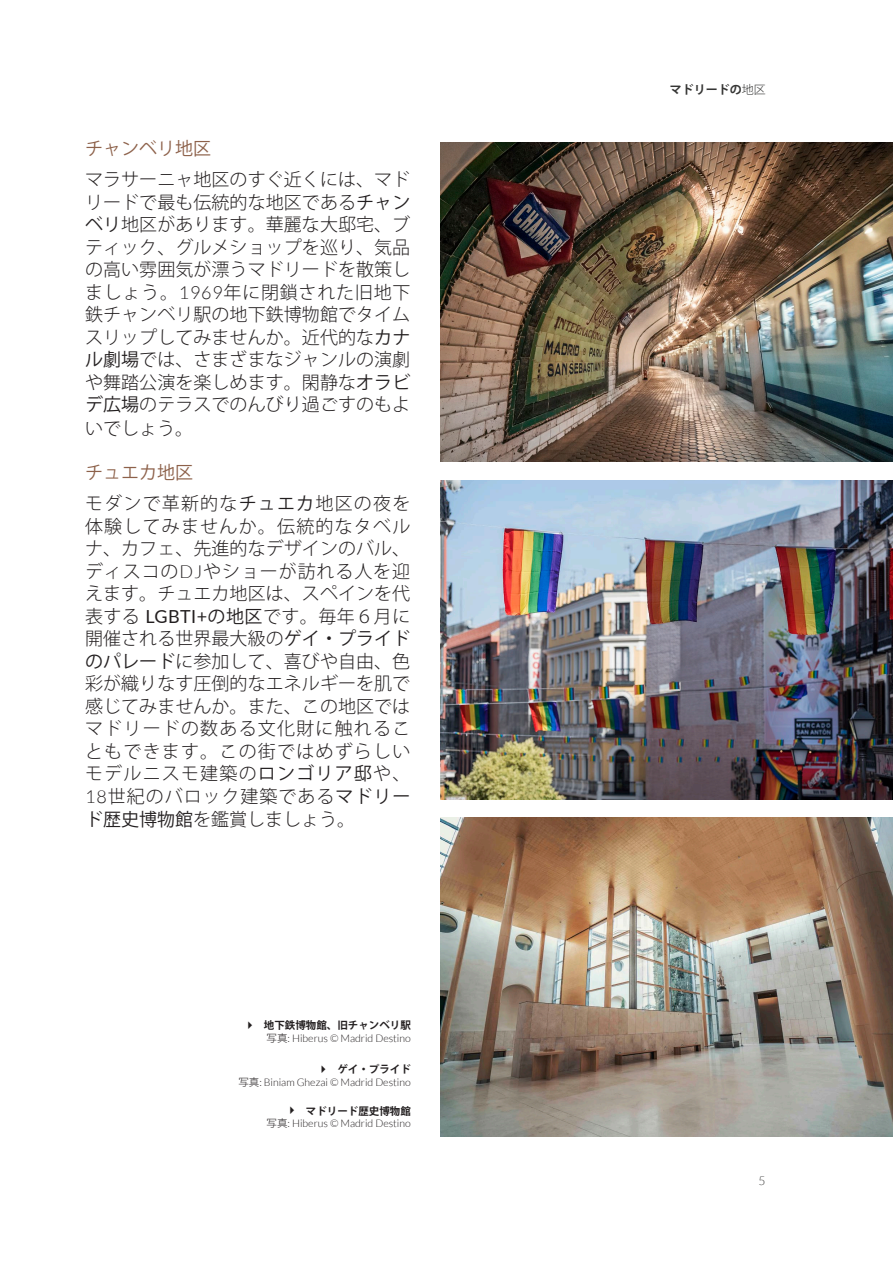
<style>
.page{position:relative;width:893px;height:1263px;background:#fff}
.page>*{position:absolute;margin:0;border:0;box-sizing:border-box;transform-origin:0 0}
.Body{font:300 18px/22.5px "Koz Go Pro";letter-spacing:.005em;color:#231f20;text-align:justify}
.t1{font:18px "Koz Go Pro";color:#8d614a}
.t2{font:700 12px "Koz Go Pro";color:#353534}
.t3{font:300 12px "Lato";color:#353534}
.PIE_ARRIBA{font:300 10.5px "Lato";color:#231f20}
.t4{font:700 10.5px "Koz Go Pro";color:#231f20}
.s1{font-weight:400}
.s2{font-family:"Lato"}
.s3{font-family:"Lato";font-weight:400}
.s4{font-family:"Koz Go Pro"}
.s5{font-weight:300}
</style>
<div class="page">
<hr style="left:0;top:0;width:1px;height:617px;background:#161e2e">
<img style="left:440px;top:142px;width:453px;height:319px">
<img style="left:440px;top:480px;width:453px;height:319px">
<img style="left:440px;top:817px;width:453px;height:319px">
<h3 class="t1" style="left:85px;top:137px;width:127px">チャンベリ地区</h3>
<p class="Body" style="left:85px;top:169px;width:327px">マラサーニャ地区のすぐ近くには、マドリードで最も伝統的な地区である<span class="s1">チャンベリ</span>地区があります。華麗な大邸宅、ブティック、グルメショップを巡り、気品の高い雰囲気が漂うマドリードを散策しましょう。<span class="s2">1969</span>年に閉鎖された旧地下鉄チャンベリ駅の地下鉄博物館でタイムスリップしてみませんか。近代的な<span class="s1">カナル劇場</span>では、さまざまなジャンルの演劇や舞踏公演を楽しめます。閑静な<span class="s1">オラビデ広場</span>のテラスでのんびり過ごすのもよいでしょう。</p>
<h3 class="t1" style="left:85px;top:461px;width:109px">チュエカ地区</h3>
<p class="Body" style="left:85px;top:492px;width:327px">モダンで革新的な<span class="s1">チュエカ</span>地区の夜を体験してみませんか。伝統的なタベルナ、カフェ、先進的なデザインのバル、ディスコの<span class="s2">DJ</span>やショーが訪れる人を迎えます。チュエカ地区は、スペインを代表する <span class="s3">LGBTI+</span><span class="s1">の地区</span>です。毎年６月に開催される世界最大級の<span class="s1">ゲイ・プライドのパレード</span>に参加して、喜びや自由、色彩が織りなす圧倒的なエネルギーを肌で感じてみませんか。また、この地区ではマドリードの数ある文化財に触れることもできます。この街ではめずらしいモデルニスモ建築の<span class="s1">ロンゴリア邸</span>や、<span class="s2">18</span>世紀のバロック建築である<span class="s1">マドリード歴史博物館</span>を鑑賞しましょう。</p>
<p class="t4" style="left:264px;top:1019px;width:148px">地下鉄博物館、旧チャンベリ駅</p>
<p class="PIE_ARRIBA" style="left:267px;top:1032px;width:146px"><span class="s4">写真</span>: Hiberus © Madrid Destino</p>
<p class="t4" style="left:337px;top:1062px;width:75px">ゲイ・プライド</p>
<p class="PIE_ARRIBA" style="left:238px;top:1076px;width:174px"><span class="s4">写真</span>: Biniam Ghezai © Madrid Destino</p>
<p class="t4" style="left:306px;top:1104px;width:106px">マドリード歴史博物館</p>
<p class="PIE_ARRIBA" style="left:267px;top:1118px;width:146px"><span class="s4">写真</span>: Hiberus © Madrid Destino</p>
<p class="t2" style="left:670px;top:82px;width:97px">マドリードの<span class="s5">地区</span></p>
<p class="t3" style="left:758px;top:1174px;width:8px">5</p>
</div>
